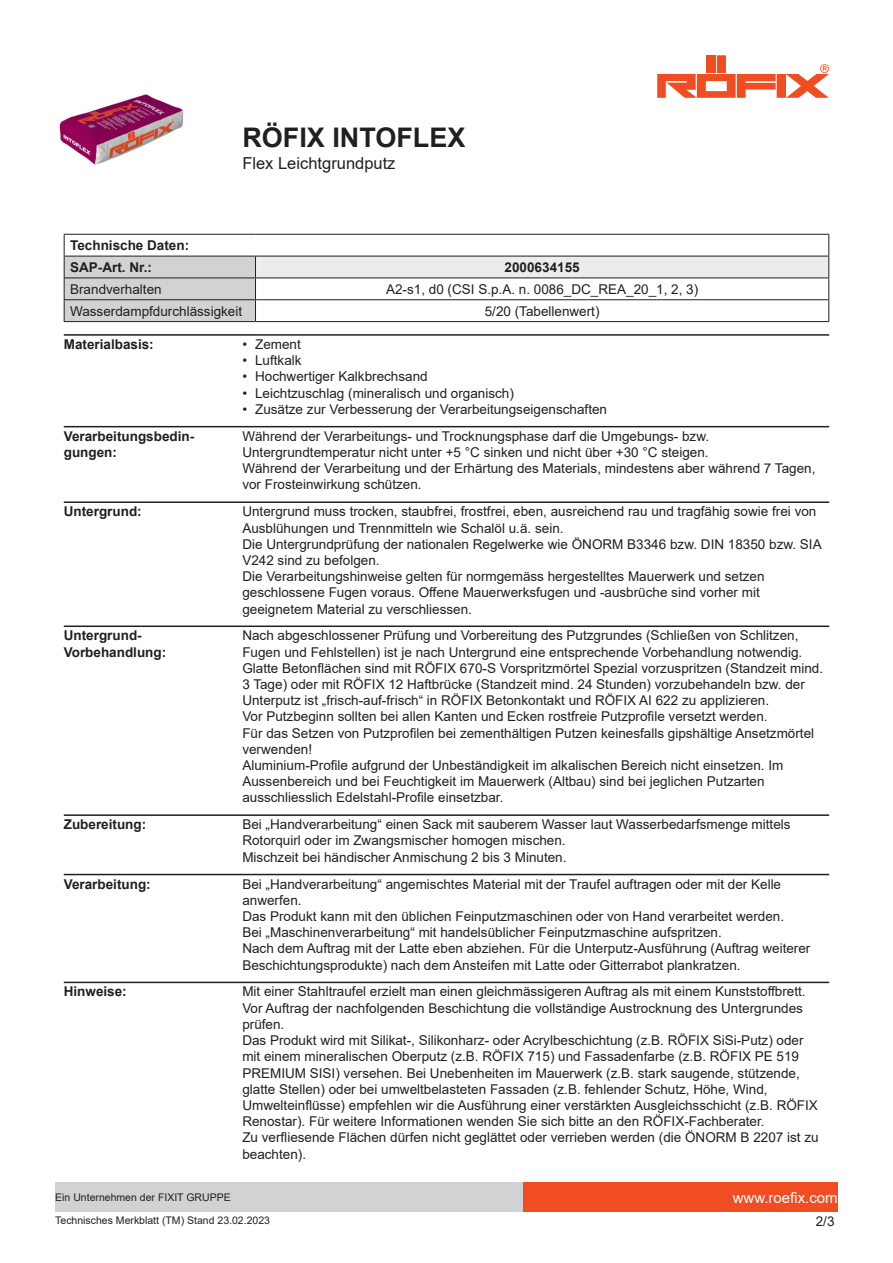
<style>
.page{position:relative;width:893px;height:1263px;background:#fff}
.page>*{position:absolute;margin:0;border:0;box-sizing:border-box;transform-origin:0 0}
.t1{font:700 27px "Arial";color:#231f20}
.t2{font:16.5px "Arial";color:#231f20}
.t3{font:15px "Arial";color:#fff}
.t4{font:13.5px/16.2px "Arial";color:#231f20}
.t5{font:700 13.5px/16.2px "Arial";color:#231f20}
.t6{font:10.5px "Arial";color:#231f20}
</style>
<div class="page">
<img style="left:59px;top:95px;width:125px;height:70px">
<div style="left:717px;top:55px;width:9px;height:18px;background:#f04d22"></div>
<div style="left:707px;top:55px;width:9px;height:18px;background:#f04d22"></div>
<svg style="left:657px;top:64px;width:172px;height:34px"></svg>
<div style="left:523px;top:1182px;width:315px;height:30px;background:#f04d22"></div>
<div style="left:55px;top:1182px;width:468px;height:30px;background:#d1d2d4"></div>
<div style="left:255px;top:256px;width:574px;height:22px;background:#ececee"></div>
<hr style="left:64px;top:234px;width:191px;height:1px;background:#231f20">
<hr style="left:255px;top:234px;width:574px;height:1px;background:#231f20">
<hr style="left:255px;top:256px;width:574px;height:1px;background:#231f20">
<hr style="left:255px;top:278px;width:574px;height:1px;background:#231f20">
<hr style="left:255px;top:299px;width:574px;height:1px;background:#231f20">
<svg style="left:64px;top:235px;width:192px;height:86px"></svg>
<svg style="left:828px;top:235px;width:1px;height:86px"></svg>
<hr style="left:64px;top:321px;width:191px;height:1px;background:#231f20">
<hr style="left:255px;top:321px;width:574px;height:1px;background:#231f20">
<hr style="left:64px;top:334px;width:765px;height:2px;background:#231f20">
<hr style="left:64px;top:426px;width:765px;height:1px;background:#231f20">
<hr style="left:64px;top:501px;width:765px;height:2px;background:#231f20">
<hr style="left:64px;top:625px;width:765px;height:2px;background:#231f20">
<hr style="left:64px;top:814px;width:765px;height:2px;background:#231f20">
<hr style="left:64px;top:874px;width:765px;height:1px;background:#231f20">
<hr style="left:64px;top:982px;width:765px;height:1px;background:#231f20">
<p class="t5" style="left:70px;top:235px;width:121px;line-height:21.9px">Technische Daten:<br>SAP-Art. Nr.:</p>
<h1 class="t1" style="left:242px;top:119px;width:225px">RÖFIX INTOFLEX</h1>
<p class="t2" style="left:242px;top:152px;width:155px">Flex Leichtgrundputz</p>
<p class="t5" style="left:505px;top:259px;width:77px">2000634155</p>
<p class="t4" style="left:70px;top:281px;width:93px">Brandverhalten</p>
<p class="t4" style="left:386px;top:281px;width:314px">A2-s1, d0 (CSI S.p.A. n. 0086_DC_REA_20_1, 2, 3)</p>
<p class="t4" style="left:70px;top:303px;width:174px">Wasserdampfdurchlässigkeit</p>
<p class="t4" style="left:485px;top:303px;width:116px">5/20 (Tabellenwert)</p>
<p class="t5" style="left:64px;top:336px;width:92px">Materialbasis:</p>
<p class="t4" style="left:242px;top:336px;width:60px">• Zement</p>
<p class="t4" style="left:242px;top:352px;width:61px">• Luftkalk</p>
<p class="t4" style="left:242px;top:368px;width:187px">• Hochwertiger Kalkbrechsand</p>
<p class="t4" style="left:242px;top:385px;width:273px">• Leichtzuschlag (mineralisch und organisch)</p>
<p class="t4" style="left:242px;top:401px;width:366px">• Zusätze zur Verbesserung der Verarbeitungseigenschaften</p>
<p class="t5" style="left:64px;top:428px;width:132px">Verarbeitungsbedin&shy;gungen:</p>
<p class="t4" style="left:242px;top:428px;width:575px">Während der Verarbeitungs- und Trocknungsphase darf die Umgebungs- bzw.<br>Untergrundtemperatur nicht unter +5 °C sinken und nicht über +30 °C steigen.<br>Während der Verarbeitung und der Erhärtung des Materials, mindestens aber während 7 Tagen, vor Frosteinwirkung schützen.</p>
<p class="t5" style="left:64px;top:504px;width:79px">Untergrund:</p>
<p class="t4" style="left:242px;top:503px;width:581px">Untergrund muss trocken, staubfrei, frostfrei, eben, ausreichend rau und tragfähig sowie frei von Ausblühungen und Trennmitteln wie Schalöl u.ä. sein.<br>Die Untergrundprüfung der nationalen Regelwerke wie ÖNORM B3346 bzw. DIN 18350 bzw. SIA V242 sind zu befolgen.<br>Die Verarbeitungshinweise gelten für normgemäss hergestelltes Mauerwerk und setzen geschlossene Fugen voraus. Offene Mauerwerksfugen und -ausbrüche sind vorher mit geeignetem Material zu verschliessen.</p>
<p class="t5" style="left:64px;top:628px;width:104px">Untergrund-<br>Vorbehandlung:</p>
<p class="t4" style="left:242px;top:627px;width:582px">Nach abgeschlossener Prüfung und Vorbereitung des Putzgrundes (Schließen von Schlitzen, Fugen und Fehlstellen) ist je nach Untergrund eine entsprechende Vorbehandlung notwendig.<br>Glatte Betonflächen sind mit RÖFIX 670-S Vorspritzmörtel Spezial vorzuspritzen (Standzeit mind.<br>3 Tage) oder mit RÖFIX 12 Haftbrücke (Standzeit mind. 24 Stunden) vorzubehandeln bzw. der Unterputz ist „frisch-auf-frisch“ in RÖFIX Betonkontakt und RÖFIX AI 622 zu applizieren.<br>Vor Putzbeginn sollten bei allen Kanten und Ecken rostfreie Putzprofile versetzt werden.<br>Für das Setzen von Putzprofilen bei zementhältigen Putzen keinesfalls gipshältige Ansetzmörtel verwenden!<br>Aluminium-Profile aufgrund der Unbeständigkeit im alkalischen Bereich nicht einsetzen. Im Aussenbereich und bei Feuchtigkeit im Mauerwerk (Altbau) sind bei jeglichen Putzarten ausschliesslich Edelstahl-Profile einsetzbar.</p>
<p class="t5" style="left:64px;top:816px;width:84px">Zubereitung:</p>
<p class="t4" style="left:242px;top:816px;width:550px">Bei „Handverarbeitung“ einen Sack mit sauberem Wasser laut Wasserbedarfsmenge mittels<br>Rotorquirl oder im Zwangsmischer homogen mischen.<br>Mischzeit bei händischer Anmischung 2 bis 3 Minuten.</p>
<p class="t5" style="left:64px;top:876px;width:89px">Verarbeitung:</p>
<p class="t4" style="left:242px;top:876px;width:570px">Bei „Handverarbeitung“ angemischtes Material mit der Traufel auftragen oder mit der Kelle anwerfen.<br>Das Produkt kann mit den üblichen Feinputzmaschinen oder von Hand verarbeitet werden.<br>Bei „Maschinenverarbeitung“ mit handelsüblicher Feinputzmaschine aufspritzen.<br>Nach dem Auftrag mit der Latte eben abziehen. Für die Unterputz-Ausführung (Auftrag weiterer Beschichtungsprodukte) nach dem Ansteifen mit Latte oder Gitterrabot plankratzen.</p>
<p class="t5" style="left:64px;top:984px;width:65px">Hinweise:</p>
<p class="t4" style="left:242px;top:983px;width:578px">Mit einer Stahltraufel erzielt man einen gleichmässigeren Auftrag als mit einem Kunststoffbrett.<br>Vor Auftrag der nachfolgenden Beschichtung die vollständige Austrocknung des Untergrundes prüfen.<br>Das Produkt wird mit Silikat-, Silikonharz- oder Acrylbeschichtung (z.B. RÖFIX SiSi-Putz) oder mit einem mineralischen Oberputz (z.B. RÖFIX 715) und Fassadenfarbe (z.B. RÖFIX PE 519<br>PREMIUM SISI) versehen. Bei Unebenheiten im Mauerwerk (z.B. stark saugende, stützende, glatte Stellen) oder bei umweltbelasteten Fassaden (z.B. fehlender Schutz, Höhe, Wind, Umwelteinflüsse) empfehlen wir die Ausführung einer verstärkten Ausgleichsschicht (z.B. RÖFIX Renostar). Für weitere Informationen wenden Sie sich bitte an den RÖFIX-Fachberater.<br>Zu verfliesende Flächen dürfen nicht geglättet oder verrieben werden (die ÖNORM B 2207 ist zu beachten).</p>
<p class="t6" style="left:55px;top:1190px;width:177px">Ein Unternehmen der FIXIT GRUPPE</p>
<p class="t3" style="left:733px;top:1187px;width:107px">www.roefix.com</p>
<p class="t6" style="left:55px;top:1213px;width:216px">Technisches Merkblatt (TM) Stand 23.02.2023</p>
<p class="t4" style="left:816px;top:1213px;width:20px">2/3</p>
</div>
